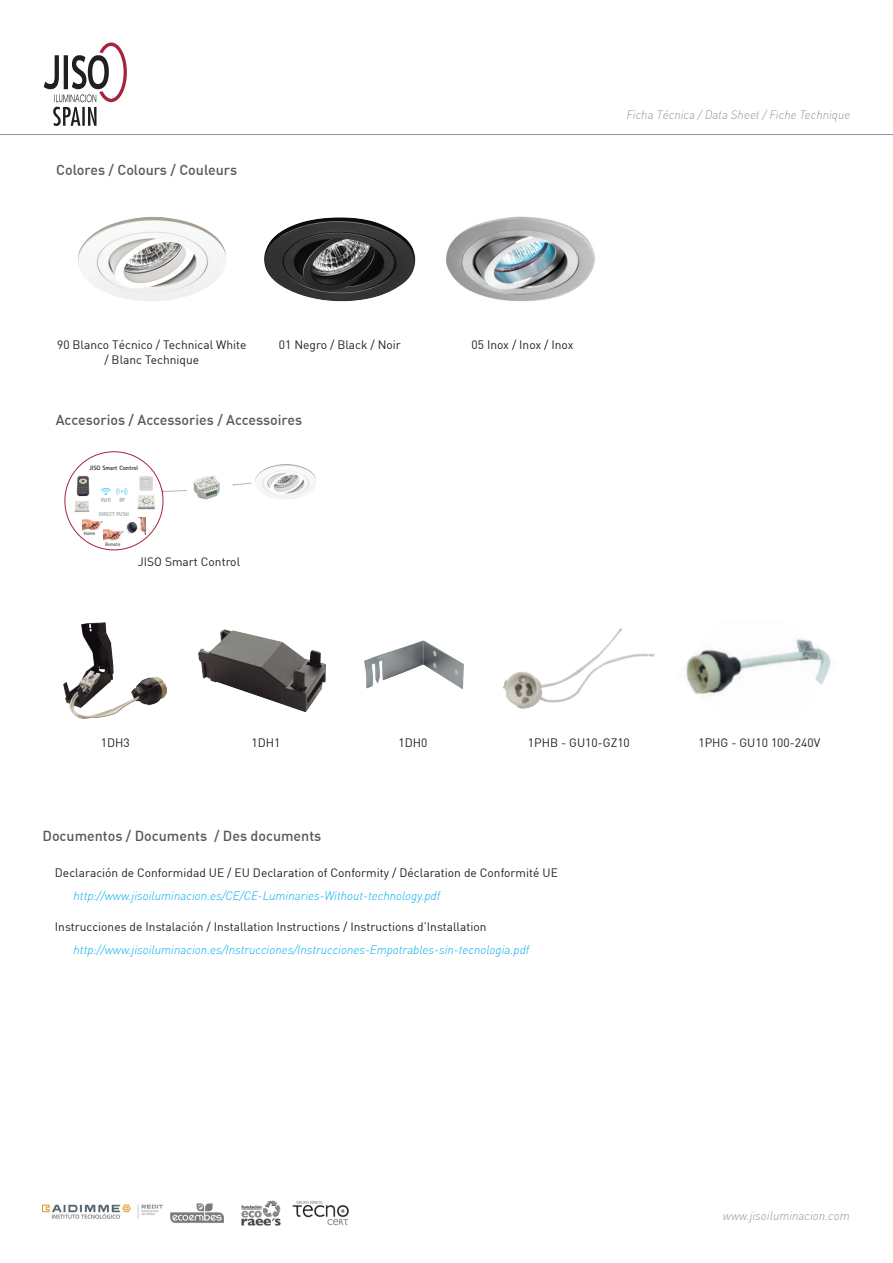
<style>
.page{position:relative;width:893px;height:1263px;background:#fff}
.page>*{position:absolute;margin:0;border:0;box-sizing:border-box;transform-origin:0 0}
.t1{font:500 14.25px "DIN";color:#57585a}
.t2{font:12px "DIN";color:#231f20}
.t3{font:italic 300 12px "DIN";color:#00aeef}
.t4{font:italic 300 12px "DIN";color:#939598}
.t5{font:700 6.3px "Rotis Sans Serif";color:#231f20}
.t6{font:700 6px "Rotis Sans Serif";color:#939598}
.t7{font:700 5.55px "Rotis Sans Serif";color:#939598}
.t8{font:5.1px "Rotis Sans Serif";color:#231f20}
</style>
<div class="page">
<hr style="left:0;top:134px;width:893px;height:1px;background:#939598">
<img style="left:170px;top:1203px;width:54px;height:20px">
<img style="left:241px;top:1200px;width:40px;height:26px">
<img style="left:292px;top:1201px;width:57px;height:24px">
<img style="left:43px;top:1204px;width:120px;height:15px">
<img style="left:250px;top:464px;width:66px;height:35px">
<img style="left:193px;top:475px;width:27px;height:25px">
<svg style="left:233px;top:483px;width:18px;height:3px"></svg>
<svg style="left:163px;top:490px;width:24px;height:2px"></svg>
<div style="left:155px;top:488px;width:8px;height:8px;border:1px solid #939598;border-radius:50%"></div>
<img style="left:446px;top:216px;width:149px;height:86px">
<img style="left:264px;top:217px;width:152px;height:85px">
<img style="left:78px;top:217px;width:148px;height:84px">
<svg style="left:44px;top:43px;width:83px;height:83px"></svg>
<img style="left:503px;top:628px;width:152px;height:81px">
<img style="left:686px;top:639px;width:145px;height:56px">
<img style="left:64px;top:622px;width:103px;height:96px">
<img style="left:198px;top:629px;width:127px;height:82px">
<img style="left:364px;top:640px;width:100px;height:49px">
<div style="left:65px;top:452px;width:98px;height:98px;background:#fff;border-radius:50%"></div>
<img style="left:76px;top:476px;width:14px;height:21px">
<img style="left:74px;top:501px;width:16px;height:11px">
<img style="left:83px;top:519px;width:20px;height:12px">
<img style="left:103px;top:529px;width:21px;height:12px">
<img style="left:139px;top:477px;width:14px;height:13px">
<img style="left:140px;top:518px;width:5px;height:17px">
<img style="left:127px;top:521px;width:11px;height:13px">
<svg style="left:101px;top:487px;width:26px;height:8px"></svg>
<img style="left:138px;top:495px;width:17px;height:15px">
<p class="t1" style="left:56px;top:161px;width:182px">Colores / Colours / Couleurs</p>
<p class="t4" style="left:626px;top:107px;width:226px">Ficha Técnica / Data Sheet / Fiche Technique</p>
<p class="t2" style="left:57px;top:337px;width:191px">90 Blanco Técnico / Technical White</p>
<p class="t2" style="left:279px;top:337px;width:124px">01 Negro / Black / Noir</p>
<p class="t2" style="left:471px;top:337px;width:103px">05 Inox / Inox / Inox</p>
<p class="t2" style="left:104px;top:352px;width:96px">/ Blanc Technique</p>
<p class="t1" style="left:56px;top:410px;width:248px">Accesorios / Accessories / Accessoires</p>
<p class="t5" style="left:89px;top:463px;width:50px">JISO Smart Control</p>
<p class="t6" style="left:101px;top:496px;width:12px">Wifi</p>
<p class="t6" style="left:119px;top:496px;width:7px">RF</p>
<p class="t7" style="left:99px;top:510px;width:32px">DIRECT PUSH</p>
<p class="t8" style="left:84px;top:530px;width:13px">Home</p>
<p class="t8" style="left:105px;top:541px;width:17px">Remote</p>
<p class="t2" style="left:138px;top:554px;width:104px">JISO Smart Control</p>
<p class="t2" style="left:101px;top:735px;width:30px">1DH3</p>
<p class="t2" style="left:252px;top:735px;width:30px">1DH1</p>
<p class="t2" style="left:398px;top:735px;width:30px">1DH0</p>
<p class="t2" style="left:528px;top:735px;width:103px">1PHB - GU10-GZ10</p>
<p class="t2" style="left:698px;top:735px;width:123px">1PHG - GU10 100-240V</p>
<p class="t1" style="left:43px;top:827px;width:280px">Documentos / Documents / Des documents</p>
<p class="t2" style="left:55px;top:865px;width:504px">Declaración de Conformidad UE / EU Declaration of Conformity / Déclaration de Conformité UE</p>
<p class="t3" style="left:74px;top:888px;width:368px">http://www.jisoiluminacion.es/CE/CE-Luminaries-Without-technology.pdf</p>
<p class="t2" style="left:55px;top:919px;width:433px">Instrucciones de Instalación / Installation Instructions / Instructions d’Installation</p>
<p class="t3" style="left:74px;top:942px;width:457px">http://www.jisoiluminacion.es/Instrucciones/Instrucciones-Empotrables-sin-tecnologia.pdf</p>
<p class="t4" style="left:723px;top:1208px;width:128px">www.jisoiluminacion.com</p>
</div>
